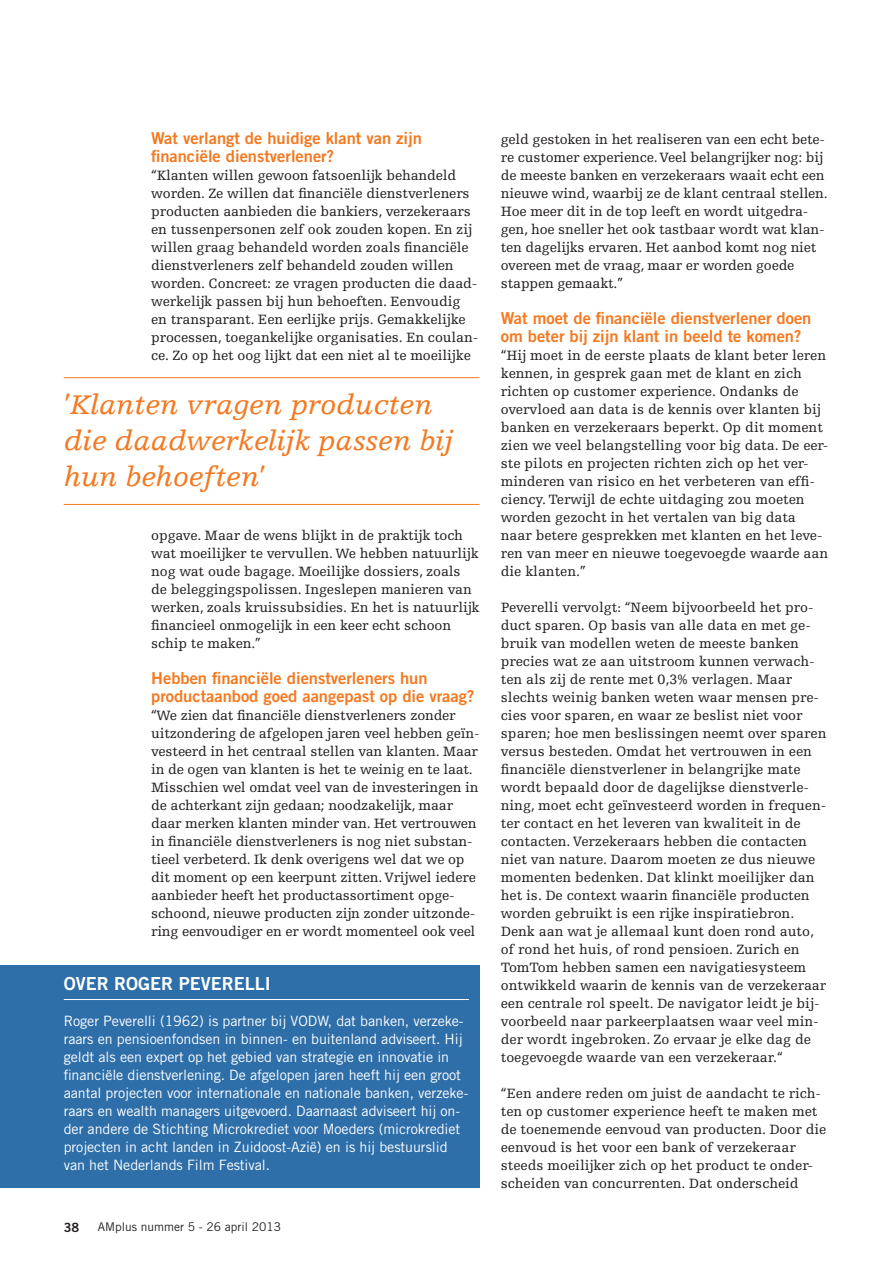
<style>
.page{position:relative;width:893px;height:1263px;background:#fff}
.page>*{position:absolute;margin:0;border:0;box-sizing:border-box;transform-origin:0 0}
.t1{font:italic 28.5px/36px "Egyptienne FLT Std";color:#f47920}
.t2{font:18px "Trade Gothic LT Std Bd 2";color:#fff}
.t3{font:16.5px/18px "Trade Gothic LT Std Bd 2";color:#f47920}
.t4{font:14.25px/18px "Egyptienne FLT Std";letter-spacing:-.005em;color:#231f20}
.t5{font:14.25px/18px "Trade Gothic LT Std";letter-spacing:-.005em;color:#fff}
.t6{font:12.75px "Trade Gothic LT Std Bd 2";color:#231f20}
.t7{font:12px "Trade Gothic LT Std";color:#231f20}
.s1{font-style:normal}
.s2{font-family:"Trade Gothic LT Std"}
</style>
<div class="page">
<div style="left:0;top:966px;width:480px;height:222px;background:#2e6faa"></div>
<hr style="left:64px;top:999px;width:405px;height:1px;background:#fff">
<hr style="left:64px;top:377px;width:416px;height:1px;background:#f47920">
<hr style="left:64px;top:504px;width:416px;height:1px;background:#f47920">
<p class="t3" style="left:151px;top:131px;width:272px">Wat verlangt de huidige klant van zijn financiële dienstverlener?</p>
<p class="t4" style="left:151px;top:168px;width:329px">“Klanten willen gewoon fatsoenlijk behandeld worden. Ze willen dat financiële dienstverleners producten aanbieden die bankiers, verzekeraars en tussenpersonen zelf ook zouden kopen. En zij willen graag behandeld worden zoals financiële dienstverleners zelf behandeld zouden willen worden. Concreet: ze vragen producten die daad&shy;werkelijk passen bij hun behoeften. Eenvoudig en transparant. Een eerlijke prijs. Gemakkelijke processen, toegankelijke organisaties. En coulan&shy;ce. Zo op het oog lijkt dat een niet al te moeilijke</p>
<p class="t1" style="left:64px;top:389px;width:391px"><span class="s1">’</span>Klanten vragen producten die daadwerkelijk passen bij hun behoeften<span class="s1">’</span></p>
<p class="t4" style="left:151px;top:528px;width:330px">opgave. Maar de wens blijkt in de praktijk toch wat moeilijker te vervullen. We hebben natuurlijk nog wat oude bagage. Moeilijke dossiers, zoals de beleggingspolissen. Ingeslepen manieren van werken, zoals kruissubsidies. En het is natuurlijk financieel onmogelijk in een keer echt schoon schip te maken.”</p>
<p class="t3" style="left:151px;top:671px;width:325px">Hebben financiële dienstverleners hun productaanbod goed aangepast op die vraag?</p>
<p class="t4" style="left:151px;top:708px;width:330px">“We zien dat financiële dienstverleners zonder uitzondering de afgelopen jaren veel hebben geïn&shy;vesteerd in het centraal stellen van klanten. Maar in de ogen van klanten is het te weinig en te laat.<br>Misschien wel omdat veel van de investeringen in de achterkant zijn gedaan; noodzakelijk, maar daar merken klanten minder van. Het vertrouwen in financiële dienstverleners is nog niet substan&shy;tieel verbeterd. Ik denk overigens wel dat we op dit moment op een keerpunt zitten. Vrijwel iedere aanbieder heeft het productassortiment opge&shy;schoond, nieuwe producten zijn zonder uitzonde&shy;ring eenvoudiger en er wordt momenteel ook veel</p>
<p class="t2" style="left:64px;top:977px;width:209px">OVER ROGER PEVERELLI</p>
<p class="t5" style="left:64px;top:1014px;width:406px">Roger Peverelli (1962) is partner bij VODW, dat banken, verzeke&shy;raars en pensioenfondsen in binnen- en buitenland adviseert. Hij geldt als een expert op het gebied van strategie en innovatie in financiële dienstverlening. De afgelopen jaren heeft hij een groot aantal projecten voor internationale en nationale banken, verzeke&shy;raars en wealth managers uitgevoerd. Daarnaast adviseert hij on&shy;der andere de Stichting Microkrediet voor Moeders (microkrediet projecten in acht landen in Zuidoost-Azië) en is hij bestuurslid van het Nederlands Film Festival.</p>
<p class="t6" style="left:64px;top:1222px;width:17px">38</p>
<p class="t7" style="left:98px;top:1220px;width:185px">AMplus nummer 5 - 26 april 2013</p>
<p class="t4" style="left:501px;top:132px;width:328px">geld gestoken in het realiseren van een echt bete&shy;re customer experience. Veel belangrijker nog: bij de meeste banken en verzekeraars waait echt een nieuwe wind, waarbij ze de klant centraal stellen.<br>Hoe meer dit in de top leeft en wordt uitgedra&shy;gen, hoe sneller het ook tastbaar wordt wat klan&shy;ten dagelijks ervaren. Het aanbod komt nog niet overeen met de vraag, maar er worden goede stappen gemaakt.”</p>
<p class="t3" style="left:501px;top:311px;width:312px">Wat moet de financiële dienstverlener doen om beter bij zijn klant in beeld te komen?</p>
<p class="t4" style="left:501px;top:348px;width:329px">“Hij moet in de eerste plaats de klant beter leren kennen, in gesprek gaan met de klant en zich richten op customer experience. Ondanks de overvloed aan data is de kennis over klanten bij banken en verzekeraars beperkt. Op dit moment zien we veel belangstelling voor big data. De eer&shy;ste pilots en projecten richten zich op het ver&shy;minderen van risico en het verbeteren van effi&shy;ciency. Terwijl de echte uitdaging zou moeten worden gezocht in het vertalen van big data naar betere gesprekken met klanten en het leve&shy;ren van meer en nieuwe toegevoegde waarde aan die klanten.”</p>
<p class="t4" style="left:501px;top:600px;width:327px">Peverelli vervolgt<span class="s2">:</span> “Neem bijvoorbeeld het pro&shy;duct sparen. Op basis van alle data en met ge&shy;bruik van modellen weten de meeste banken precies wat ze aan uitstroom kunnen verwach&shy;ten als zij de rente met 0,3% verlagen. Maar slechts weinig banken weten waar mensen pre&shy;cies voor sparen, en waar ze beslist niet voor sparen; hoe men beslissingen neemt over sparen versus besteden. Omdat het vertrouwen in een financiële dienstverlener in belangrijke mate wordt bepaald door de dagelijkse dienstverle&shy;ning, moet echt geïnvesteerd worden in frequen&shy;ter contact en het leveren van kwaliteit in de contacten. Verzekeraars hebben die contacten niet van nature. Daarom moeten ze dus nieuwe momenten bedenken. Dat klinkt moeilijker dan het is. De context waarin financiële producten worden gebruikt is een rijke inspiratiebron.<br>Denk aan wat je allemaal kunt doen rond auto, of rond het huis, of rond pensioen. Zurich en TomTom hebben samen een navigatiesysteem ontwikkeld waarin de kennis van de verzekeraar een centrale rol speelt. De navigator leidt je bij&shy;voorbeeld naar parkeerplaatsen waar veel min&shy;der wordt ingebroken. Zo ervaar je elke dag de toegevoegde waarde van een verzekeraar.“</p>
<p class="t4" style="left:501px;top:1085px;width:327px">“Een andere reden om juist de aandacht te rich&shy;ten op customer experience heeft te maken met de toenemende eenvoud van producten. Door die eenvoud is het voor een bank of verzekeraar steeds moeilijker zich op het product te onder&shy;scheiden van concurrenten. Dat onderscheid</p>
</div>
